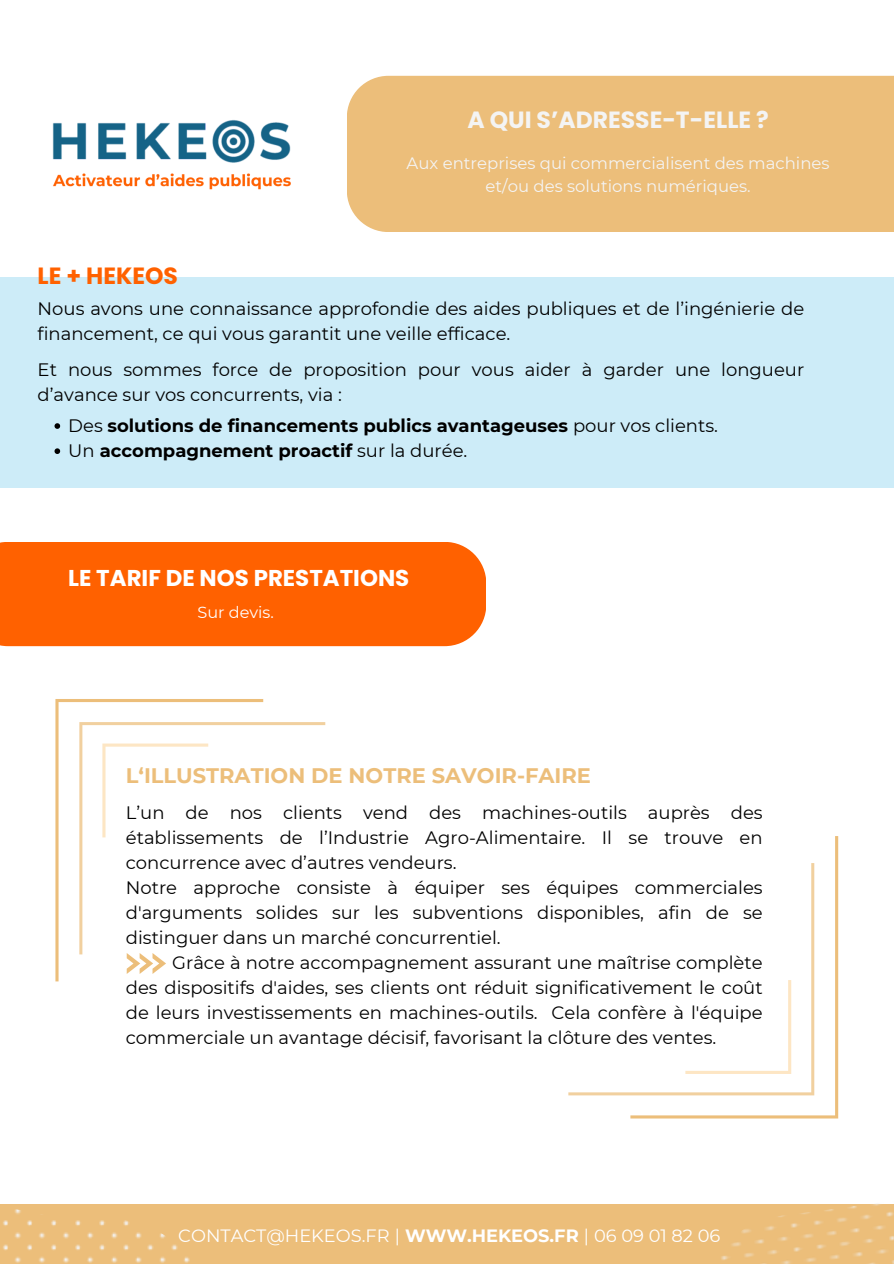
<style>
.page{position:relative;width:894px;height:1264px;background:#fff}
.page>*{position:absolute;margin:0;border:0;box-sizing:border-box;transform-origin:0 0}
.t1{font:700 23.4px "Poppins";color:#f4f4f4}
.t2{font:700 23.4px "Poppins";color:#ff6100}
.t3{font:700 22.95px "Poppins";color:#fff}
.t4{font:700 21px "Montserrat";color:#ecbe7a}
.t5{font:18px/25.2px "Montserrat";color:#000}
.t6{font:700 18px "Montserrat";color:#000}
.t7{font:17.85px "Montserrat";color:#fff}
.t8{font:16.5px/22.5px "Montserrat";color:#f4f4f4;text-align:center}
.t9{font:16.05px "Montserrat";color:#fff}
.s1{font-weight:400}
.s2{font-weight:700}
</style>
<div class="page">
<img style="left:52px;top:120px;width:239px;height:70px">
<div style="left:0;top:277px;width:893px;height:210px;background:#cdecf8"></div>
<svg style="left:54px;top:423px;width:6px;height:6px"></svg>
<svg style="left:54px;top:448px;width:6px;height:6px"></svg>
<div style="left:0;top:1203px;width:893px;height:60px;background:#ecbe7a"></div>
<svg style="left:0;top:1203px;width:225px;height:60px"></svg>
<svg style="left:710px;top:1203px;width:183px;height:60px"></svg>
<div style="left:0;top:542px;width:486px;height:104px;background:#ff6100"></div>
<div style="left:347px;top:76px;width:546px;height:156px;background:#ecbe7a"></div>
<svg style="left:55px;top:699px;width:208px;height:282px"></svg>
<svg style="left:79px;top:722px;width:246px;height:232px"></svg>
<svg style="left:102px;top:743px;width:106px;height:94px"></svg>
<svg style="left:630px;top:836px;width:208px;height:282px"></svg>
<svg style="left:568px;top:863px;width:246px;height:232px"></svg>
<svg style="left:685px;top:980px;width:106px;height:93px"></svg>
<svg style="left:127px;top:953px;width:39px;height:20px"></svg>
<h4 class="t2" style="left:38px;top:260px;width:142px">LE + HEKEOS</h4>
<p class="t1" style="left:467px;top:103px;width:303px">A QUI S’ADRESSE-T-ELLE ?</p>
<p class="t8" style="left:406px;top:152px;width:424px">Aux entreprises qui commercialisent des machines et/ou des solutions numériques.</p>
<h1 class="t5" style="left:38px;top:296px;width:768px">Nous avons une connaissance approfondie des aides publiques et de l’ingénierie de financement, ce qui vous garantit une veille efficace.</h1>
<h4 class="t5" style="left:38px;top:356px;width:768px">Et nous sommes force de proposition pour vous aider à garder une longueur d’avance sur vos concurrents, via :</h4>
<h1 class="t6" style="left:68px;top:414px;width:651px"><span class="s1">Des</span> solutions de financements publics avantageuses <span class="s1">pour vos clients.</span></h1>
<h4 class="t6" style="left:68px;top:439px;width:400px"><span class="s1">Un</span> accompagnement proactif <span class="s1">sur la durée.</span></h4>
<p class="t3" style="left:68px;top:561px;width:342px">LE TARIF DE NOS PRESTATIONS</p>
<h1 class="t9" style="left:197px;top:602px;width:78px">Sur devis.</h1>
<h2 class="t4" style="left:126px;top:763px;width:466px">L‘ILLUSTRATION DE NOTRE SAVOIR-FAIRE</h2>
<h4 class="t5" style="left:126px;top:800px;width:638px">L’un de nos clients vend des machines-outils auprès des</h4>
<h4 class="t5" style="left:126px;top:825px;width:638px">établissements de l’Industrie Agro-Alimentaire. Il se trouve en</h4>
<h4 class="t5" style="left:126px;top:850px;width:332px">concurrence avec d’autres vendeurs.</h4>
<h4 class="t5" style="left:126px;top:875px;width:638px">Notre approche consiste à équiper ses équipes commerciales</h4>
<h4 class="t5" style="left:126px;top:900px;width:638px">d'arguments solides sur les subventions disponibles, afin de se</h4>
<h4 class="t5" style="left:126px;top:925px;width:376px">distinguer dans un marché concurrentiel.</h4>
<h4 class="t5" style="left:172px;top:950px;width:591px">Grâce à notre accompagnement assurant une maîtrise complète</h4>
<h4 class="t5" style="left:126px;top:975px;width:638px">des dispositifs d'aides, ses clients ont réduit significativement le coût</h4>
<h4 class="t5" style="left:126px;top:1000px;width:638px">de leurs investissements en machines-outils. Cela confère à l'équipe</h4>
<h4 class="t5" style="left:126px;top:1025px;width:592px">commerciale un avantage décisif, favorisant la clôture des ventes.</h4>
<p class="t7" style="left:178px;top:1224px;width:543px">CONTACT@HEKEOS.FR | <span class="s2">WWW.HEKEOS.FR</span> | 06 09 01 82 06</p>
</div>
